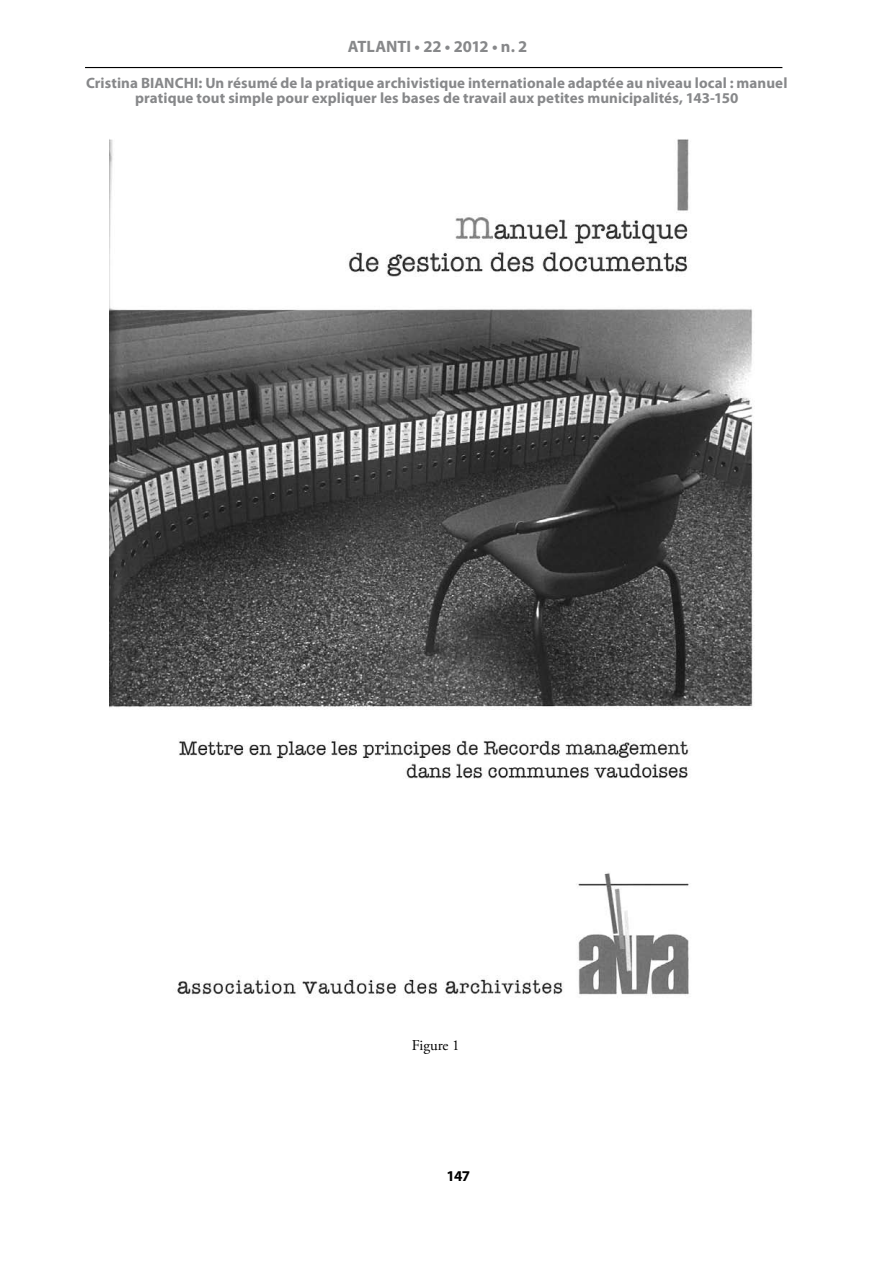
<style>
.page{position:relative;width:893px;height:1263px;background:#fff}
.page>*{position:absolute;margin:0;border:0;box-sizing:border-box;transform-origin:0 0}
.t1{font:700 16.5px "Myriad Pro";letter-spacing:-.005em;color:#87888a}
.t2{font:700 15px/15px "Myriad Pro";letter-spacing:.005em;color:#87888a;text-align:center}
.t3{font:15px "Adobe Garamond Pro";color:#000}
.t4{font:700 15px "Myriad Pro";color:#000}
</style>
<div class="page">
<hr style="left:85px;top:67px;width:697px;height:1px;background:#000">
<img style="left:109px;top:139px;width:644px;height:859px">
<p class="t1" style="left:348px;top:35px;width:181px">ATLANTI • 22 • 2012 • n. 2</p>
<p class="t2" style="left:86px;top:75px;width:703px">Cristina BIANCHI: Un résumé de la pratique archivistique internationale adaptée au niveau local : manuel pratique tout simple pour expliquer les bases de travail aux petites municipalités, 143-150</p>
<p class="t3" style="left:412px;top:1036px;width:49px">Figure 1</p>
<p class="t4" style="left:446px;top:1166px;width:25px">147</p>
</div>
